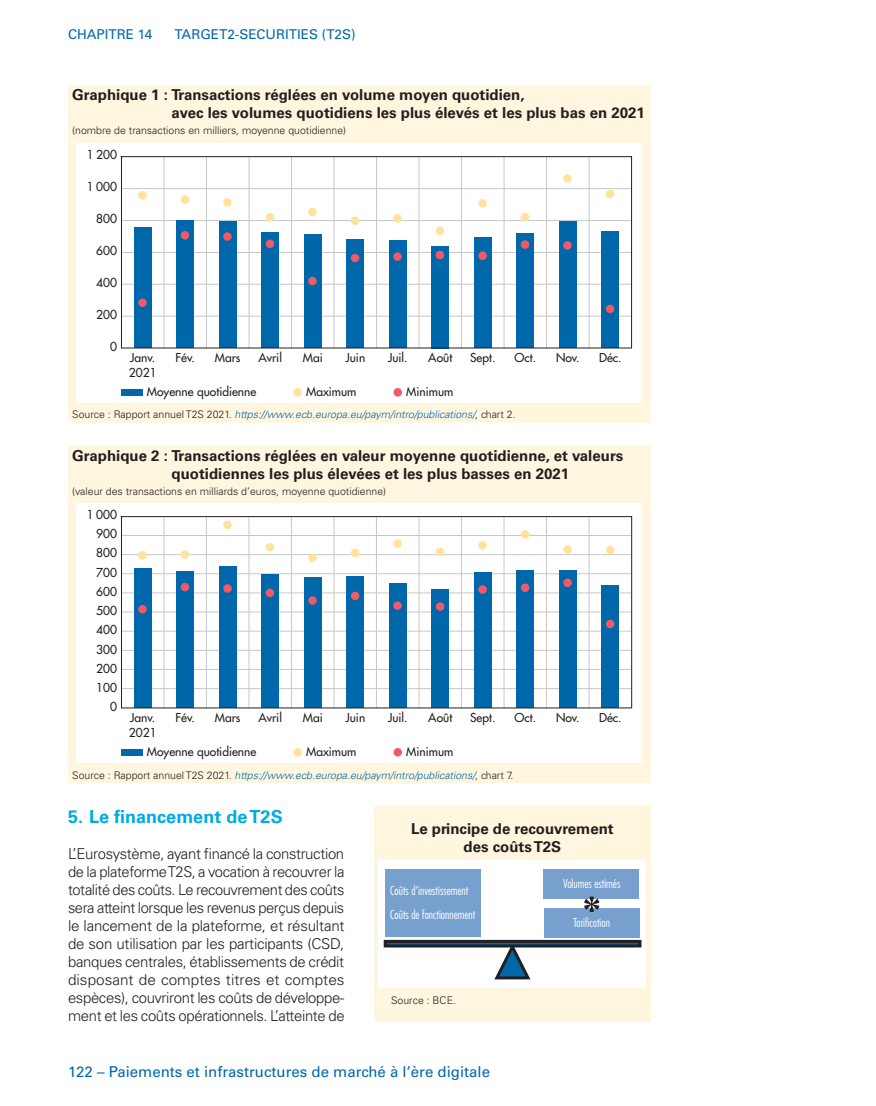
<style>
.page{position:relative;width:876px;height:1106px;background:#fff}
.page>*{position:absolute;margin:0;border:0;box-sizing:border-box;transform-origin:0 0}
.t1{font:700 18px "Univers LT Std";color:#00abe5}
.t2{font:300 15px/18px "Univers LT Std";letter-spacing:-.02em;color:#231f20;text-align:justify}
.t3{font:700 15px/18px "Univers LT Std";color:#231f20}
.t4{font:15px "Univers LT Std";color:#0067aa}
.t5{font:13.5px "Univers LT Std";color:#0067aa}
.t6{font:500 12px/14.4px "Futura Std";color:#231f20}
.t7{font:300 condensed 12px/24px "Futura Std";color:#fff}
.t8{font:italic 300 10.5px "Univers LT Std";color:#0067aa}
.t9{font:300 10.5px "Univers LT Std";color:#231f20}
.s1{font-style:normal;color:#231f20}
</style>
<div class="page">
<div style="left:68px;top:85px;width:583px;height:337px;background:#fef6df"></div>
<div style="left:77px;top:143px;width:565px;height:259px;background:#fff"></div>
<div style="left:121px;top:389px;width:22px;height:6px;background:#0067aa"></div>
<div style="left:293px;top:388px;width:9px;height:8px;background:#ffe29c;border-radius:50%"></div>
<div style="left:393px;top:388px;width:9px;height:8px;background:#f05a67;border-radius:50%"></div>
<svg style="left:120px;top:156px;width:512px;height:193px"></svg>
<div style="left:68px;top:445px;width:583px;height:338px;background:#fef6df"></div>
<div style="left:77px;top:503px;width:565px;height:259px;background:#fff"></div>
<svg style="left:120px;top:516px;width:512px;height:192px"></svg>
<div style="left:138px;top:551px;width:9px;height:8px;background:#ffe29c;border-radius:50%"></div>
<div style="left:181px;top:550px;width:8px;height:9px;background:#ffe29c;border-radius:50%"></div>
<div style="left:223px;top:520px;width:9px;height:9px;background:#ffe29c;border-radius:50%"></div>
<div style="left:266px;top:543px;width:8px;height:8px;background:#ffe29c;border-radius:50%"></div>
<div style="left:308px;top:553px;width:9px;height:9px;background:#ffe29c;border-radius:50%"></div>
<div style="left:351px;top:548px;width:8px;height:9px;background:#ffe29c;border-radius:50%"></div>
<div style="left:393px;top:539px;width:9px;height:8px;background:#ffe29c;border-radius:50%"></div>
<div style="left:436px;top:547px;width:8px;height:9px;background:#ffe29c;border-radius:50%"></div>
<div style="left:478px;top:541px;width:9px;height:8px;background:#ffe29c;border-radius:50%"></div>
<div style="left:521px;top:530px;width:8px;height:8px;background:#ffe29c;border-radius:50%"></div>
<div style="left:563px;top:545px;width:9px;height:8px;background:#ffe29c;border-radius:50%"></div>
<div style="left:606px;top:546px;width:8px;height:8px;background:#ffe29c;border-radius:50%"></div>
<div style="left:138px;top:605px;width:9px;height:8px;background:#f05a67;border-radius:50%"></div>
<div style="left:181px;top:583px;width:8px;height:8px;background:#f05a67;border-radius:50%"></div>
<div style="left:223px;top:584px;width:9px;height:8px;background:#f05a67;border-radius:50%"></div>
<div style="left:266px;top:588px;width:8px;height:9px;background:#f05a67;border-radius:50%"></div>
<div style="left:308px;top:596px;width:9px;height:9px;background:#f05a67;border-radius:50%"></div>
<div style="left:351px;top:591px;width:8px;height:9px;background:#f05a67;border-radius:50%"></div>
<div style="left:393px;top:601px;width:9px;height:9px;background:#f05a67;border-radius:50%"></div>
<div style="left:436px;top:602px;width:8px;height:9px;background:#f05a67;border-radius:50%"></div>
<div style="left:478px;top:585px;width:9px;height:9px;background:#f05a67;border-radius:50%"></div>
<div style="left:521px;top:583px;width:8px;height:9px;background:#f05a67;border-radius:50%"></div>
<div style="left:563px;top:578px;width:9px;height:9px;background:#f05a67;border-radius:50%"></div>
<div style="left:606px;top:619px;width:8px;height:9px;background:#f05a67;border-radius:50%"></div>
<div style="left:121px;top:749px;width:22px;height:6px;background:#0067aa"></div>
<div style="left:293px;top:748px;width:9px;height:8px;background:#ffe29c;border-radius:50%"></div>
<div style="left:393px;top:748px;width:9px;height:8px;background:#f05a67;border-radius:50%"></div>
<div style="left:374px;top:806px;width:277px;height:215px;background:#fef6df"></div>
<div style="left:378px;top:859px;width:268px;height:128px;background:#fff"></div>
<svg style="left:493px;top:947px;width:40px;height:33px"></svg>
<div style="left:384px;top:939px;width:257px;height:8px;border:3px solid #231f20"></div>
<div style="left:385px;top:869px;width:95px;height:68px;background:#77a0cf"></div>
<div style="left:543px;top:869px;width:96px;height:30px;background:#77a0cf"></div>
<div style="left:544px;top:908px;width:95px;height:29px;background:#77a0cf"></div>
<svg style="left:584px;top:896px;width:15px;height:16px"></svg>
<p class="t5" style="left:68px;top:26px;width:98px">Chapitre 14 TAR</p>
<p class="t5" style="left:200px;top:26px;width:157px">GET2-Securities (T2S)</p>
<p class="t3" style="left:172px;top:86px;width:475px;text-indent:-99px">Graphique 1 : Transactions réglées en volume moyen quotidien,<br>avec les volumes quotidiens les plus élevés et les plus bas en 2021</p>
<p class="t9" style="left:72px;top:124px;width:275px">(nombre de transactions en milliers, moyenne quotidienne)</p>
<p class="t6" style="left:87px;top:147px;width:32px">1 200</p>
<p class="t6" style="left:87px;top:179px;width:32px">1 000</p>
<p class="t6" style="left:96px;top:211px;width:22px">800</p>
<p class="t6" style="left:96px;top:243px;width:22px">600</p>
<p class="t6" style="left:96px;top:276px;width:22px">400</p>
<p class="t6" style="left:96px;top:308px;width:22px">200</p>
<p class="t6" style="left:110px;top:340px;width:8px">0</p>
<p class="t6" style="left:129px;top:351px;width:29px">Janv.<br>2021</p>
<p class="t6" style="left:175px;top:351px;width:21px">Fév.</p>
<p class="t6" style="left:215px;top:351px;width:27px">Mars</p>
<p class="t6" style="left:259px;top:351px;width:25px">Avril</p>
<p class="t6" style="left:303px;top:351px;width:21px">Mai</p>
<p class="t6" style="left:345px;top:351px;width:21px">Juin</p>
<p class="t6" style="left:388px;top:351px;width:21px">Juil.</p>
<p class="t6" style="left:428px;top:351px;width:25px">Août</p>
<p class="t6" style="left:470px;top:351px;width:27px">Sept.</p>
<p class="t6" style="left:515px;top:351px;width:23px">Oct.</p>
<p class="t6" style="left:556px;top:351px;width:25px">Nov.</p>
<p class="t6" style="left:599px;top:351px;width:24px">Déc.</p>
<p class="t6" style="left:147px;top:384px;width:111px">Moyenne quotidienne</p>
<p class="t6" style="left:306px;top:384px;width:52px">Maximum</p>
<p class="t6" style="left:406px;top:384px;width:49px">Minimum</p>
<p class="t8" style="left:72px;top:408px;width:445px"><span class="s1">Source : Rapport annuel T2S 2021.</span> https://www.ecb.europa.eu/paym/intro/publications/<span class="s1">, chart 2.</span></p>
<p class="t3" style="left:172px;top:446px;width:453px;text-indent:-99px">Graphique 2 : Transactions réglées en valeur moyenne quotidienne, et valeurs quotidiennes les plus élevées et les plus basses en 2021</p>
<p class="t9" style="left:72px;top:485px;width:315px">(valeur des transactions en milliards d’euros, moyenne quotidienne)</p>
<p class="t6" style="left:87px;top:507px;width:32px">1 000</p>
<p class="t6" style="left:96px;top:526px;width:22px">900</p>
<p class="t6" style="left:96px;top:546px;width:22px">800</p>
<p class="t6" style="left:96px;top:565px;width:22px">700</p>
<p class="t6" style="left:96px;top:584px;width:22px">600</p>
<p class="t6" style="left:96px;top:603px;width:22px">500</p>
<p class="t6" style="left:96px;top:623px;width:22px">400</p>
<p class="t6" style="left:96px;top:642px;width:22px">300</p>
<p class="t6" style="left:96px;top:661px;width:22px">200</p>
<p class="t6" style="left:96px;top:680px;width:22px">100</p>
<p class="t6" style="left:110px;top:700px;width:8px">0</p>
<p class="t6" style="left:129px;top:710px;width:29px">Janv.<br>2021</p>
<p class="t6" style="left:175px;top:710px;width:21px">Fév.</p>
<p class="t6" style="left:215px;top:710px;width:27px">Mars</p>
<p class="t6" style="left:259px;top:710px;width:25px">Avril</p>
<p class="t6" style="left:303px;top:710px;width:21px">Mai</p>
<p class="t6" style="left:345px;top:710px;width:21px">Juin</p>
<p class="t6" style="left:388px;top:710px;width:21px">Juil.</p>
<p class="t6" style="left:428px;top:710px;width:25px">Août</p>
<p class="t6" style="left:470px;top:710px;width:27px">Sept.</p>
<p class="t6" style="left:515px;top:710px;width:23px">Oct.</p>
<p class="t6" style="left:556px;top:710px;width:25px">Nov.</p>
<p class="t6" style="left:599px;top:710px;width:24px">Déc.</p>
<p class="t6" style="left:147px;top:744px;width:111px">Moyenne quotidienne</p>
<p class="t6" style="left:306px;top:744px;width:52px">Maximum</p>
<p class="t6" style="left:406px;top:744px;width:49px">Minimum</p>
<p class="t8" style="left:72px;top:769px;width:443px"><span class="s1">Source : Rapport annuel T2S 2021.</span> https://www.ecb.europa.eu/paym/intro/publications/<span class="s1">, chart 7.</span></p>
<p class="t1" style="left:68px;top:806px;width:216px">5. Le financement de T2S</p>
<p class="t2" style="left:68px;top:845px;width:278px">L’Eurosystème, ayant financé la construction de la plateforme T2S, a vocation à recouvrer la totalité des coûts. Le recouvrement des coûts sera atteint lorsque les revenus perçus depuis le lancement de la plateforme, et résultant de son utilisation par les participants (CSD, banques centrales, établissements de crédit disposant de comptes titres et comptes espèces), couvriront les coûts de développe&shy;ment et les coûts opérationnels. L’atteinte de</p>
<p class="t3" style="left:411px;top:819px;width:204px;text-align:center">Le principe de recouvrement des coûts T2S</p>
<p class="t7" style="left:390px;top:878px;width:87px">Coûts d’investissement<br>Coûts de fonctionnement</p>
<p class="t7" style="left:563px;top:872px;width:59px">Volumes estimés</p>
<p class="t7" style="left:573px;top:910px;width:38px">Tarification</p>
<p class="t9" style="left:391px;top:994px;width:66px">Source : BCE.</p>
<p class="t4" style="left:68px;top:1063px;width:424px">122 – Paiements et infrastructures de marché à l’ère digitale</p>
</div>
